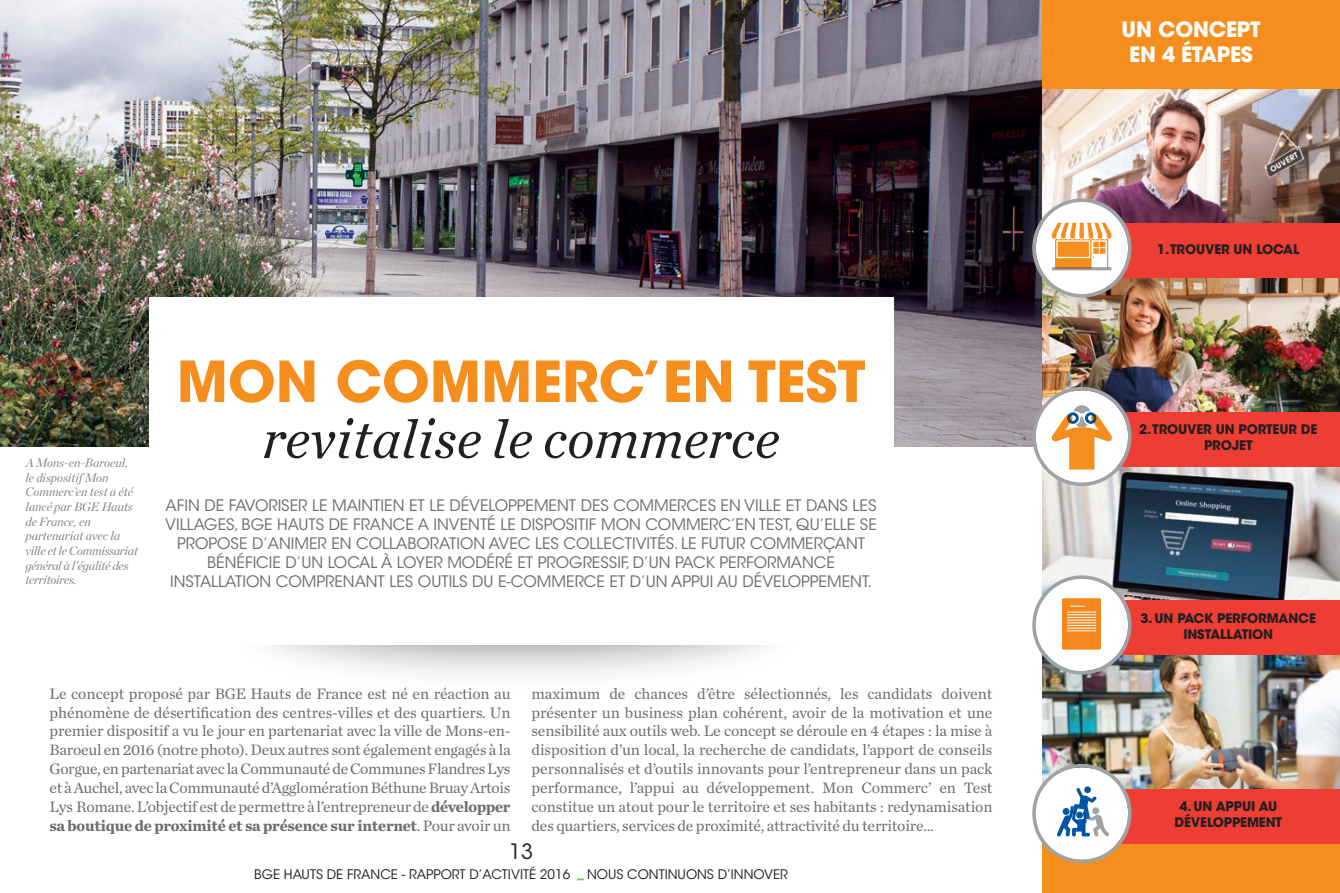
<style>
.page{position:relative;width:1340px;height:893px;background:#fff}
.page>*{position:absolute;margin:0;border:0;box-sizing:border-box;transform-origin:0 0}
.t1{font:italic 56px "Chronicle Text G1";color:#231f20}
.t2{font:700 56px "ITC Avant Garde Std";color:#f68e1e}
.t3{font:700 21px/25.2px "ITC Avant Garde Std";letter-spacing:-.01em;color:#fff;text-align:center}
.t4{font:21px "ITC Avant Garde Std";color:#231f20}
.t5{font:15.75px/18.9px "Chronicle Text G1";letter-spacing:-.015em;color:#6c6d70;text-align:justify}
.t6{font:15.75px/18.9px "ITC Avant Garde Std";color:#6c6d70;text-align:center}
.t7{font:700 13.12px/15.8px "ITC Avant Garde Std";letter-spacing:-.01em;color:#231f20;text-align:center}
.t8{font:13.12px "ITC Avant Garde Std";color:#231f20}
.t9{font:italic 12.25px/14.7px "Chronicle Display";letter-spacing:-.005em;color:#808285}
.s1{font-weight:700}
</style>
<div class="page">
<img style="left:0;top:0;width:1042px;height:446px">
<div style="left:149px;top:298px;width:744px;height:347px;background:#fff"></div>
<div style="left:1042px;top:0;width:297px;height:893px;background:#f68e1e"></div>
<img style="left:1042px;top:655px;width:297px;height:134px">
<img style="left:1042px;top:89px;width:297px;height:134px">
<img style="left:1042px;top:466px;width:297px;height:134px">
<img style="left:1042px;top:278px;width:297px;height:134px">
<div style="left:1116px;top:223px;width:223px;height:55px;background:#ee3e34"></div>
<div style="left:1116px;top:412px;width:223px;height:54px;background:#ee3e34"></div>
<div style="left:1116px;top:600px;width:223px;height:55px;background:#ee3e34"></div>
<div style="left:1116px;top:789px;width:223px;height:54px;background:#ee3e34"></div>
<svg style="left:1032px;top:764px;width:99px;height:99px"></svg>
<svg style="left:1032px;top:575px;width:99px;height:100px"></svg>
<svg style="left:1032px;top:387px;width:99px;height:99px"></svg>
<svg style="left:1032px;top:198px;width:99px;height:100px;background:#d6bdac"></svg>
<p class="t9" style="left:25px;top:456px;width:114px">A Mons-en-Baroeul, le dispositif Mon<br>Commerc’en test a été lancé par BGE Hauts de France, en partenariat avec la ville et le Commissariat général à l'égalité des territoires.</p>
<h1 class="t2" style="left:177px;top:360px;width:690px">MON COMMERC’EN TEST</h1>
<h1 class="t1" style="left:263px;top:421px;width:518px">revitalise le commerce</h1>
<p class="t6" style="left:165px;top:497px;width:713px">AFIN DE FAVORISER LE MAINTIEN ET LE DÉVELOPPEMENT DES COMMERCES EN VILLE ET DANS LES VILLAGES, BGE HAUTS DE FRANCE A INVENTÉ LE DISPOSITIF MON COMMERC’EN TEST, QU’ELLE SE PROPOSE D’ANIMER EN COLLABORATION AVEC LES COLLECTIVITÉS. LE FUTUR COMMERÇANT BÉNÉFICIE D’UN LOCAL À LOYER MODÉRÉ ET PROGRESSIF, D’UN PACK PERFORMANCE INSTALLATION COMPRENANT LES OUTILS DU E-COMMERCE ET D’UN APPUI AU DÉVELOPPEMENT.</p>
<p class="t5" style="left:50px;top:685px;width:462px">Le concept proposé par BGE Hauts de France est né en réaction au phénomène de désertification des centres-villes et des quartiers. Un premier dispositif a vu le jour en partenariat avec la ville de Mons-en-Baroeul en 2016 (notre photo). Deux autres sont également engagés à la Gorgue,enpartenariatavec laCommunautédeCommunesFlandresLys et àAuchel, avec laCommunautéd’AgglomérationBéthuneBruayArtois Lys Romane.L’objectif estdepermettre à l’entrepreneurde<span class="s1">développer sa boutique de proximité et sa présence sur internet</span>.Pour avoirun</p>
<p class="t5" style="left:531px;top:685px;width:462px">maximum de chances d’être sélectionnés, les candidats doivent présenter un business plan cohérent, avoir de la motivation et une sensibilité aux outils web. Le concept se déroule en 4 étapes : la mise à disposition d’un local, la recherche de candidats, l’apport de conseils personnalisés et d’outils innovants pour l’entrepreneur dans un pack performance, l’appui au développement. Mon Commerc’ en Test constitue un atout pour le territoire et ses habitants : redynamisation des quartiers, services de proximité, attractivité du territoire...</p>
<h2 class="t4" style="left:509px;top:843px;width:26px">13</h2>
<p class="t8" style="left:254px;top:869px;width:317px">BGE HAUTS DE FRANCE - RAPPORT D’ACTIVITÉ 2016</p>
<p class="t8" style="left:587px;top:869px;width:202px">NOUS CONTINUONS D’INNOVER</p>
<h2 class="t3" style="left:1121px;top:19px;width:140px">UN CONCEPT<br>EN 4 ÉTAPES</h2>
<p class="t7" style="left:1157px;top:242px;width:144px">1.TROUVER UN LOCAL</p>
<p class="t7" style="left:1139px;top:423px;width:179px">2.TROUVER UN PORTEUR DE<br>PROJET</p>
<p class="t7" style="left:1140px;top:611px;width:177px">3.UN PACK PERFORMANCE<br>INSTALLATION</p>
<p class="t7" style="left:1174px;top:800px;width:109px">4.UN APPUI AU<br>DÉVELOPPEMENT</p>
</div>
